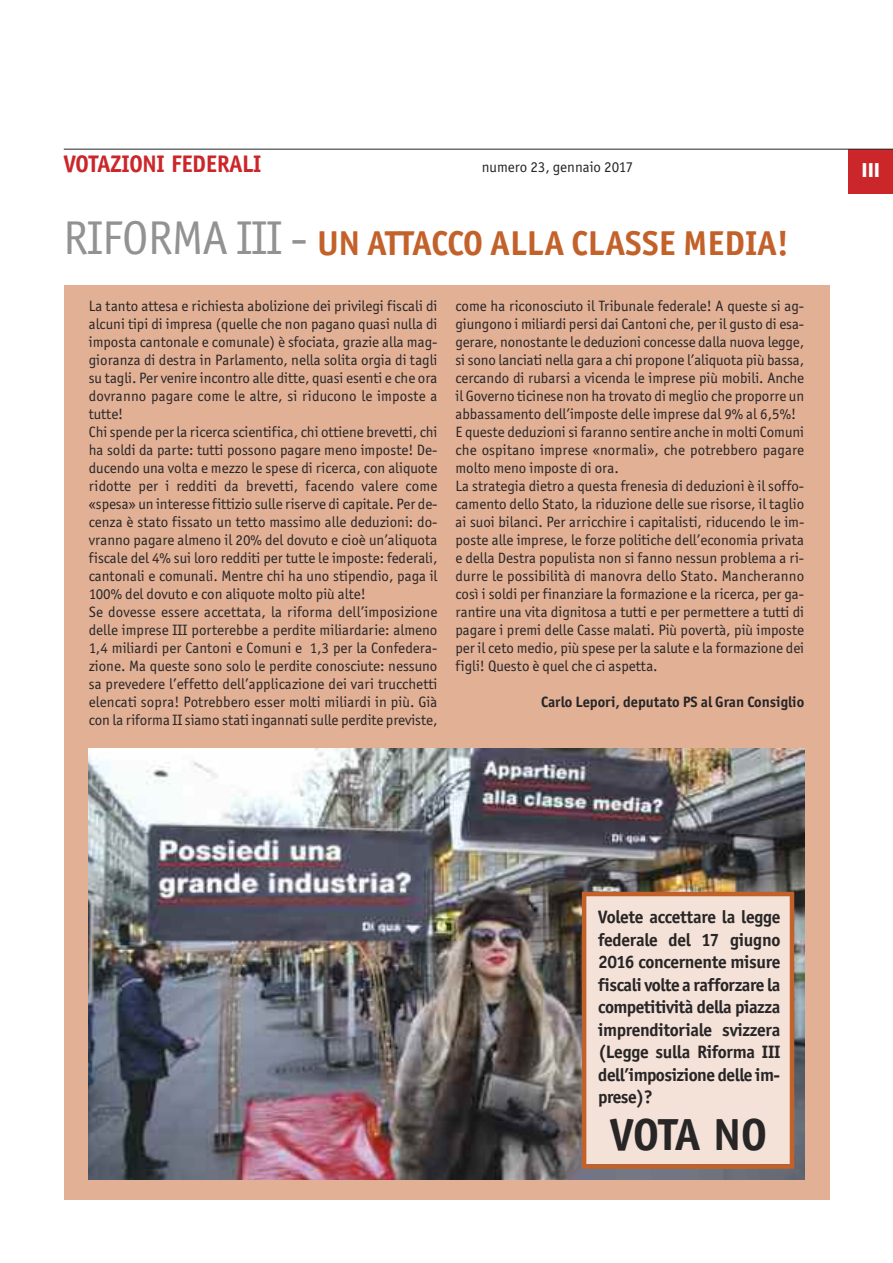
<style>
.page{position:relative;width:893px;height:1263px;background:#fff}
.page>*{position:absolute;margin:0;border:0;box-sizing:border-box;transform-origin:0 0}
.t1{font:700 45px "Officina San ITC";letter-spacing:-.005em;color:#272526}
.t2{font:700 34.65px "Officina San ITC";letter-spacing:.005em;color:#c3612b}
.t3{font:700 24px "Officina San ITC";letter-spacing:-.01em;color:#cb262a}
.t4{font:900 19.5px "DIN";color:#fff}
.t5{font:700 18px/22.5px "Officina San ITC";letter-spacing:-.025em;color:#272526;text-align:justify}
.t6{font:15px/18px "Officina San ITC";color:#272526}
.t7{font:700 15px "Officina San ITC";color:#272526}
.s1{font-weight:400;font-size:47.4px;color:rgb(39 37 38/.5)}
</style>
<div class="page">
<div style="left:848px;top:149px;width:45px;height:45px;background:#cb262a"></div>
<hr style="left:64px;top:149px;width:829px;height:1px;background:#272526">
<div style="left:64px;top:285px;width:765px;height:914px;background:#e1b095"></div>
<img style="left:89px;top:749px;width:715px;height:430px">
<div style="left:586px;top:896px;width:204px;height:268px;background:#f4e1d7"></div>
<div style="left:582px;top:892px;width:212px;height:277px;border:4px solid #c3612b"></div>
<h3 class="t3" style="left:64px;top:150px;width:199px">VOTAZIONI FEDERALI</h3>
<p class="t6" style="left:482px;top:158px;width:153px">numero 23, gennaio 2017</p>
<h3 class="t4" style="left:861px;top:159px;width:20px">III</h3>
<h2 class="t2" style="left:63px;top:223px;width:727px"><span class="s1">RIFORMA III -</span> UN ATTACCO ALLA CLASSE MEDIA!</h2>
<p class="t6" style="left:89px;top:297px;width:350px">La tanto attesa e richiesta abolizione dei privilegi fiscali di alcuni tipi di impresa (quelle che non pagano quasi nulla di imposta cantonale e comunale) è sfociata, grazie alla mag&shy;gioranza di destra in Parlamento, nella solita orgia di tagli su tagli. Per venire incontro alle ditte, quasi esenti e che ora dovranno pagare come le altre, si riducono le imposte a tutte!<br>Chi spende per la ricerca scientifica, chi ottiene brevetti, chi ha soldi da parte: tutti possono pagare meno imposte! De&shy;ducendo una volta e mezzo le spese di ricerca, con aliquote ridotte per i redditi da brevetti, facendo valere come «spesa» un interesse fittizio sulle riserve di capitale. Per de&shy;cenza è stato fissato un tetto massimo alle deduzioni: do&shy;vranno pagare almeno il 20% del dovuto e cioè un’aliquota fiscale del 4% sui loro redditi per tutte le imposte: federali, cantonali e comunali. Mentre chi ha uno stipendio, paga il 100% del dovuto e con aliquote molto più alte!<br>Se dovesse essere accettata, la riforma dell’imposizione delle imprese III porterebbe a perdite miliardarie: almeno 1,4 miliardi per Cantoni e Comuni e 1,3 per la Confedera&shy;zione. Ma queste sono solo le perdite conosciute: nessuno sa prevedere l’effetto dell’applicazione dei vari trucchetti elencati sopra! Potrebbero esser molti miliardi in più. Già con la riforma II siamo stati ingannati sulle perdite previste,</p>
<p class="t6" style="left:455px;top:297px;width:350px">come ha riconosciuto il Tribunale federale! A queste si ag&shy;giungono i miliardi persi dai Cantoni che, per il gusto di esa&shy;gerare, nonostante le deduzioni concesse dalla nuova legge, si sono lanciati nella gara a chi propone l’aliquota più bassa, cercando di rubarsi a vicenda le imprese più mobili. Anche il Governo ticinese non ha trovato di meglio che proporre un abbassamento dell’imposte delle imprese dal 9% al 6,5%!<br>E queste deduzioni si faranno sentire anche in molti Comuni che ospitano imprese «normali», che potrebbero pagare molto meno imposte di ora.<br>La strategia dietro a questa frenesia di deduzioni è il soffo&shy;camento dello Stato, la riduzione delle sue risorse, il taglio ai suoi bilanci. Per arricchire i capitalisti, riducendo le im&shy;poste alle imprese, le forze politiche dell’economia privata e della Destra populista non si fanno nessun problema a ri&shy;durre le possibilità di manovra dello Stato. Mancheranno così i soldi per finanziare la formazione e la ricerca, per ga&shy;rantire una vita dignitosa a tutti e per permettere a tutti di pagare i premi delle Casse malati. Più povertà, più imposte per il ceto medio, più spese per la salute e la formazione dei figli! Questo è quel che ci aspetta.</p>
<p class="t7" style="left:541px;top:693px;width:265px">Carlo Lepori, deputato PS al Gran Consiglio</p>
<p class="t5" style="left:598px;top:905px;width:184px">Volete accettare la legge federale del 17 giugno 2016 concernente misure fiscali volte a rafforzare la competitività della piazza imprenditoriale svizzera (Legge sulla Riforma III dell’imposizione delle im&shy;prese)?</p>
<h1 class="t1" style="left:610px;top:1108px;width:158px">VOTA NO</h1>
</div>
